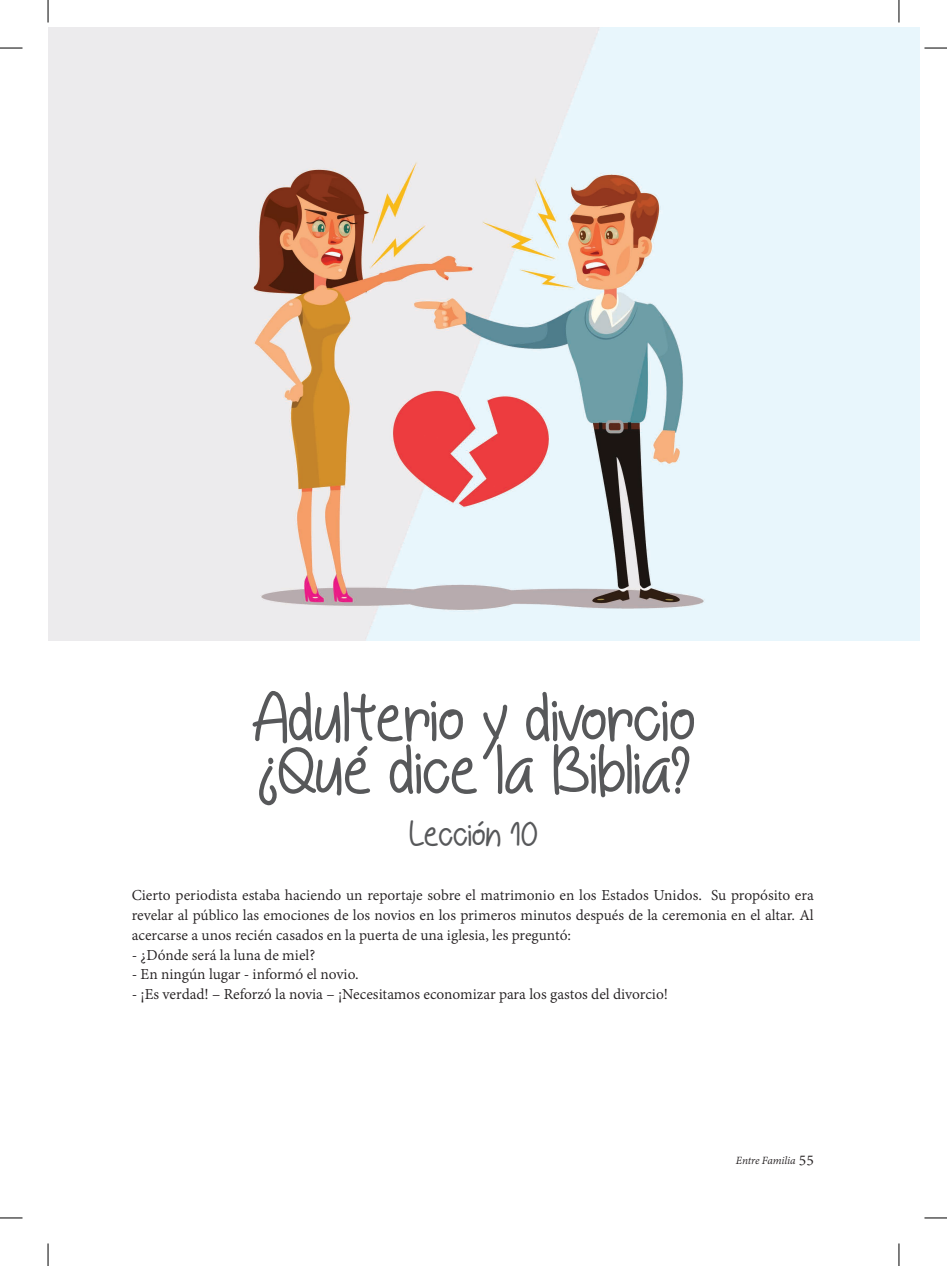
<style>
.page{position:relative;width:947px;height:1266px;background:#fff}
.page>*{position:absolute;margin:0;border:0;box-sizing:border-box;transform-origin:0 0}
.t1{font:72px/52.5px "Behind Blue Eyes";color:#57585a}
.t2{font:37.5px "Behind Blue Eyes";color:#57585a}
.t3{font:16.5px/19.8px "Adobe Devanagari";color:#231f20;text-align:justify}
.t4{font:italic 12px "Adobe Devanagari";letter-spacing:-.015em;color:#231f20}
.s1{font-style:normal;font-size:16.5px}
</style>
<div class="page">
<img style="left:48px;top:28px;width:871px;height:612px">
<svg style="left:0;top:48px;width:22px;height:1px"></svg>
<svg style="left:924px;top:48px;width:22px;height:1px"></svg>
<svg style="left:0;top:1217px;width:22px;height:1px"></svg>
<svg style="left:924px;top:1217px;width:22px;height:1px"></svg>
<svg style="left:48px;top:0;width:1px;height:22px"></svg>
<svg style="left:48px;top:1243px;width:1px;height:22px"></svg>
<svg style="left:898px;top:0;width:1px;height:22px"></svg>
<svg style="left:898px;top:1243px;width:1px;height:22px"></svg>
<h1 class="t1" style="left:252px;top:691px;width:445px">Adulterio y divorcio ¿Qué dice la Biblia?</h1>
<h2 class="t2" style="left:409px;top:812px;width:130px">Lección 10</h2>
<p class="t3" style="left:132px;top:886px;width:683px">Cierto periodista estaba haciendo un reportaje sobre el matrimonio en los Estados Unidos. Su propósito era revelar al público las emociones de los novios en los primeros minutos después de la ceremonia en el altar. Al acercarse a unos recién casados en la puerta de una iglesia, les preguntó:</p>
<p class="t3" style="left:132px;top:946px;width:185px">- ¿Dónde será la luna de miel?</p>
<p class="t3" style="left:132px;top:965px;width:228px">- En ningún lugar - informó el novio.</p>
<p class="t3" style="left:132px;top:985px;width:538px">- ¡Es verdad! – Reforzó la novia – ¡Necesitamos economizar para los gastos del divorcio!</p>
<p class="t4" style="left:736px;top:1153px;width:79px">Entre Familia <span class="s1">55</span></p>
</div>
